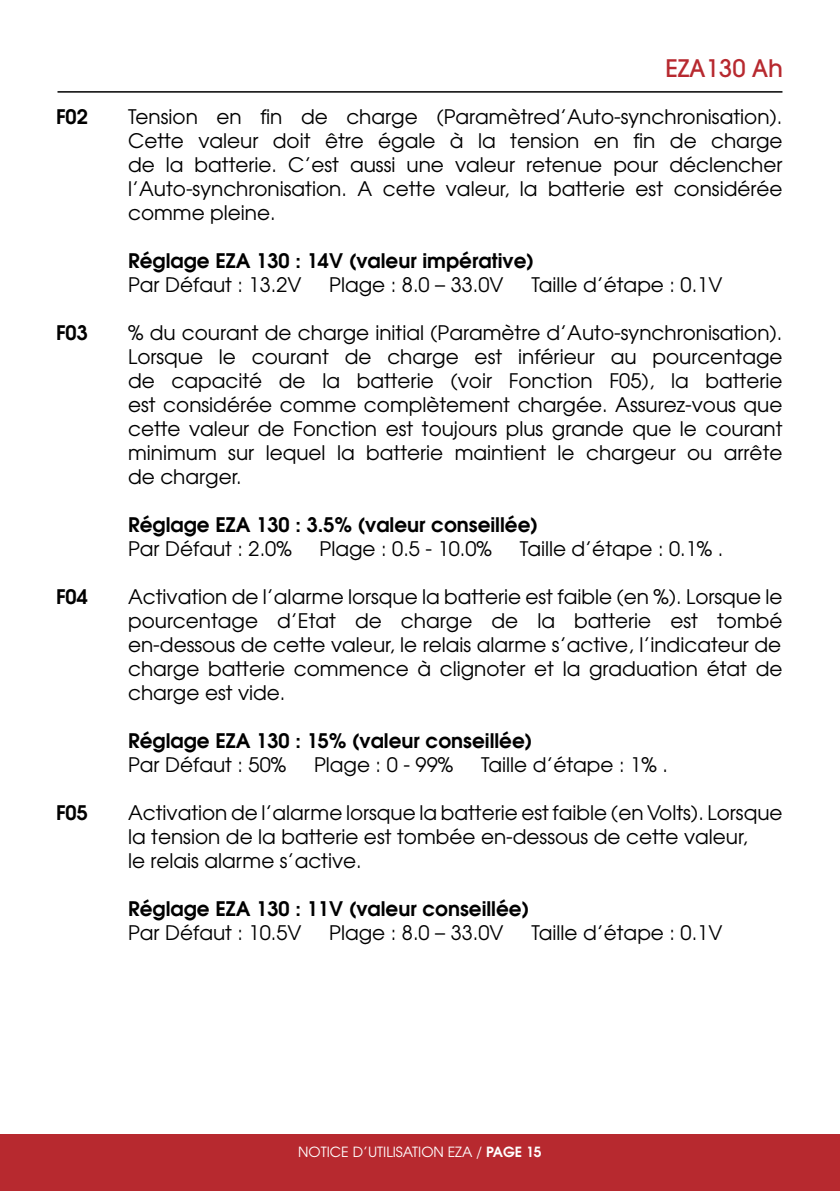
<style>
.page{position:relative;width:840px;height:1191px;background:#fff}
.page>*{position:absolute;margin:0;border:0;box-sizing:border-box;transform-origin:0 0}
.t1{font:500 24px "Avant Garde";color:#b7292f}
.t2{font:20px/24px "Avant Garde";color:#000;text-align:justify}
.t3{font:600 20px "Avant Garde";color:#000}
.t4{font:14px "Avant Garde";color:#fff}
.s1{font-weight:600}
</style>
<div class="page">
<div style="left:0;top:1134px;width:839px;height:57px;background:#b7292f"></div>
<hr style="left:57px;top:91px;width:725px;height:2px;background:#000">
<p class="t1" style="left:665px;top:53px;width:119px">EZA130 Ah</p>
<p class="t3" style="left:56px;top:104px;width:33px">F02</p>
<p class="t2" style="left:128px;top:104px;width:655px">Tension en fin de charge (Paramètred’Auto-synchronisation).<br>Cette valeur doit être égale à la tension en fin de charge de la batterie. C’est aussi une valeur retenue pour déclencher l’Auto-synchronisation. A cette valeur, la batterie est considérée comme pleine.</p>
<p class="t3" style="left:128px;top:248px;width:407px">Réglage EZA 130 : 14V (valeur impérative)</p>
<p class="t2" style="left:128px;top:272px;width:175px">Par Défaut : 13.2V</p>
<p class="t2" style="left:329px;top:272px;width:176px">Plage : 8.0 – 33.0V</p>
<p class="t2" style="left:531px;top:272px;width:192px">Taille d’étape : 0.1V</p>
<p class="t3" style="left:56px;top:320px;width:33px">F03</p>
<p class="t2" style="left:128px;top:320px;width:655px">% du courant de charge initial (Paramètre d’Auto-synchronisation).<br>Lorsque le courant de charge est inférieur au pourcentage de capacité de la batterie (voir Fonction F05), la batterie est considérée comme complètement chargée. Assurez-vous que cette valeur de Fonction est toujours plus grande que le courant minimum sur lequel la batterie maintient le chargeur ou arrête de charger.</p>
<p class="t3" style="left:128px;top:512px;width:411px">Réglage EZA 130 : 3.5% (valeur conseillée)</p>
<p class="t2" style="left:128px;top:536px;width:165px">Par Défaut : 2.0%</p>
<p class="t2" style="left:319px;top:536px;width:174px">Plage : 0.5 - 10.0%</p>
<p class="t2" style="left:519px;top:536px;width:205px">Taille d’étape : 0.1% .</p>
<p class="t3" style="left:56px;top:584px;width:33px">F04</p>
<p class="t2" style="left:128px;top:584px;width:655px">Activation de l’alarme lorsque la batterie est faible (en %). Lorsque le pourcentage d’Etat de charge de la batterie est tombé en-dessous de cette valeur, le relais alarme s’active, l’indicateur de charge batterie commence à clignoter et la graduation état de charge est vide.</p>
<p class="t3" style="left:128px;top:728px;width:405px">Réglage EZA 130 : 15% (valeur conseillée)</p>
<p class="t2" style="left:128px;top:752px;width:160px">Par Défaut : 50%</p>
<p class="t2" style="left:314px;top:752px;width:141px">Plage : 0 - 99%</p>
<p class="t2" style="left:480px;top:752px;width:188px">Taille d’étape : 1% .</p>
<p class="t3" style="left:56px;top:800px;width:33px">F05</p>
<p class="t2" style="left:128px;top:800px;width:655px;text-align:left">Activation de l’alarme lorsque la batterie est faible (en Volts). Lorsque la tension de la batterie est tombée en-dessous de cette valeur,<br>le relais alarme s’active.</p>
<p class="t3" style="left:128px;top:896px;width:402px">Réglage EZA 130 : 11V (valeur conseillée)</p>
<p class="t2" style="left:128px;top:920px;width:175px">Par Défaut : 10.5V</p>
<p class="t2" style="left:329px;top:920px;width:176px">Plage : 8.0 – 33.0V</p>
<p class="t2" style="left:531px;top:920px;width:192px">Taille d’étape : 0.1V</p>
<p class="t4" style="left:298px;top:1143px;width:245px">NOTICE D’UTILISATION EZA / <span class="s1">PAGE 15</span></p>
</div>
